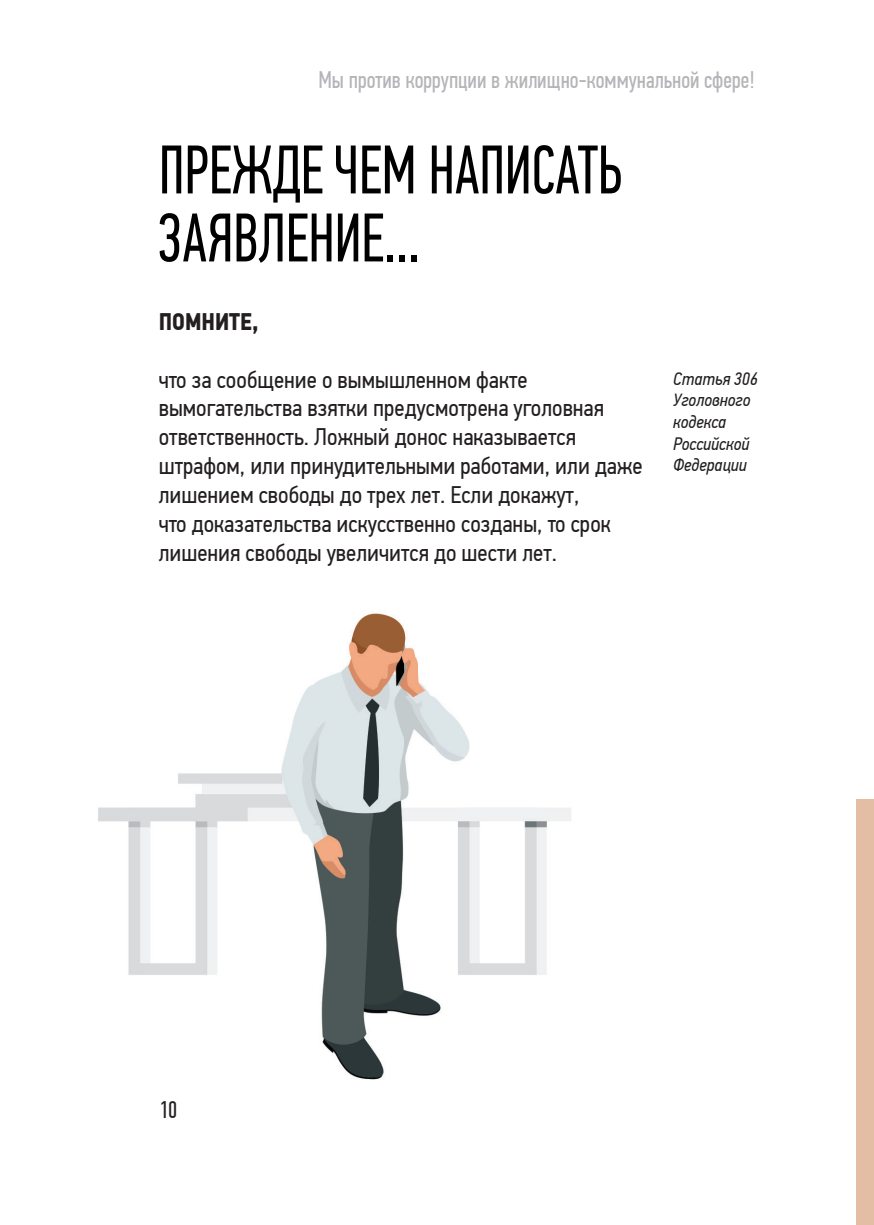
<style>
.page{position:relative;width:874px;height:1225px;background:#fff}
.page>*{position:absolute;margin:0;border:0;box-sizing:border-box;transform-origin:0 0}
.t1{font:68.8px/68px "PF Din Text Comp Pro";color:#000001;scale:.9 1}
.t2{font:24px/28.8px "PF Din Text Cond Pro";color:#231f20}
.t3{font:24px "PF Din Text Comp Pro";color:#b4b5b8}
.t4{font:700 24px "PF Din Text Cond Pro";color:#231f20}
.t5{font:24px "PF Din Text Comp Pro";color:#231f20}
.t6{font:italic 18px/21.6px "PF Din Text Cond Pro";color:#231f20}
</style>
<div class="page">
<img style="left:98px;top:613px;width:775px;height:467px">
<div style="left:856px;top:800px;width:17px;height:425px;background:#e3bea5"></div>
<p class="t3" style="left:318px;top:66px;width:437px">Мы против коррупции в жилищно-коммунальной сфере!</p>
<h1 class="t1" style="left:159px;top:137px;width:516px">ПРЕЖДЕ ЧЕМ НАПИСАТЬ<br>ЗАЯВЛЕНИЕ...</h1>
<p class="t4" style="left:159px;top:307px;width:101px">ПОМНИТЕ,</p>
<p class="t2" style="left:159px;top:365px;width:485px">что за сообщение о вымышленном факте вымогательства взятки предусмотрена уголовная ответственность. Ложный донос наказывается штрафом, или принудительными работами, или даже лишением свободы до трех лет. Если докажут,<br>что доказательства искусственно созданы, то срок лишения свободы увеличится до шести лет.</p>
<p class="t6" style="left:672px;top:368px;width:86px">Статья 306<br>Уголовного кодекса<br>Российской<br>Федерации</p>
<p class="t5" style="left:159px;top:1096px;width:20px">10</p>
</div>
